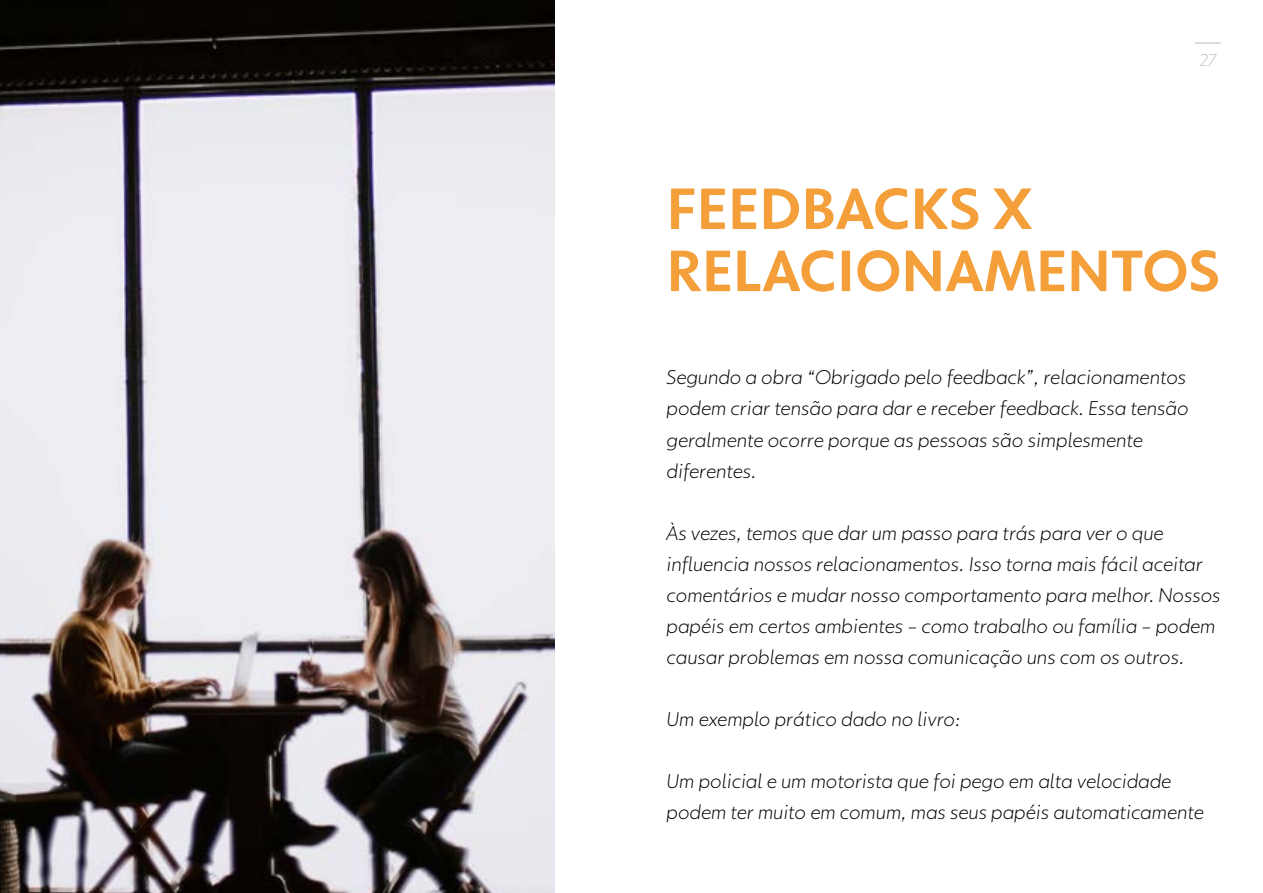
<style>
.page{position:relative;width:1263px;height:893px;background:#fff}
.page>*{position:absolute;margin:0;border:0;box-sizing:border-box;transform-origin:0 0}
.t1{font:700 57px/62.1px "Globotipo Texto";letter-spacing:.015em;color:#f49f39}
.t2{font:italic 300 19.5px/31px "Globotipo Texto";color:#000}
.t3{font:italic 300 16.5px "Globotipo Texto";color:#bcbec0}
</style>
<div class="page">
<svg style="left:1195px;top:43px;width:25px;height:1px"></svg>
<img style="left:0;top:0;width:554px;height:893px">
<p class="t3" style="left:1199px;top:50px;width:18px">27</p>
<h1 class="t1" style="left:667px;top:177px;width:554px">FEEDBACKS X<br>RELACIONAMENTOS</h1>
<p class="t2" style="left:667px;top:361px;width:524px">Segundo a obra “Obrigado pelo feedback”, relacionamentos podem criar tensão para dar e receber feedback. Essa tensão geralmente ocorre porque as pessoas são simplesmente diferentes.</p>
<p class="t2" style="left:667px;top:517px;width:555px">Às vezes, temos que dar um passo para trás para ver o que influencia nossos relacionamentos. Isso torna mais fácil aceitar comentários e mudar nosso comportamento para melhor. Nossos papéis em certos ambientes – como trabalho ou família – podem causar problemas em nossa comunicação uns com os outros.</p>
<p class="t2" style="left:667px;top:703px;width:295px">Um exemplo prático dado no livro:</p>
<p class="t2" style="left:667px;top:765px;width:539px">Um policial e um motorista que foi pego em alta velocidade podem ter muito em comum, mas seus papéis automaticamente</p>
</div>
